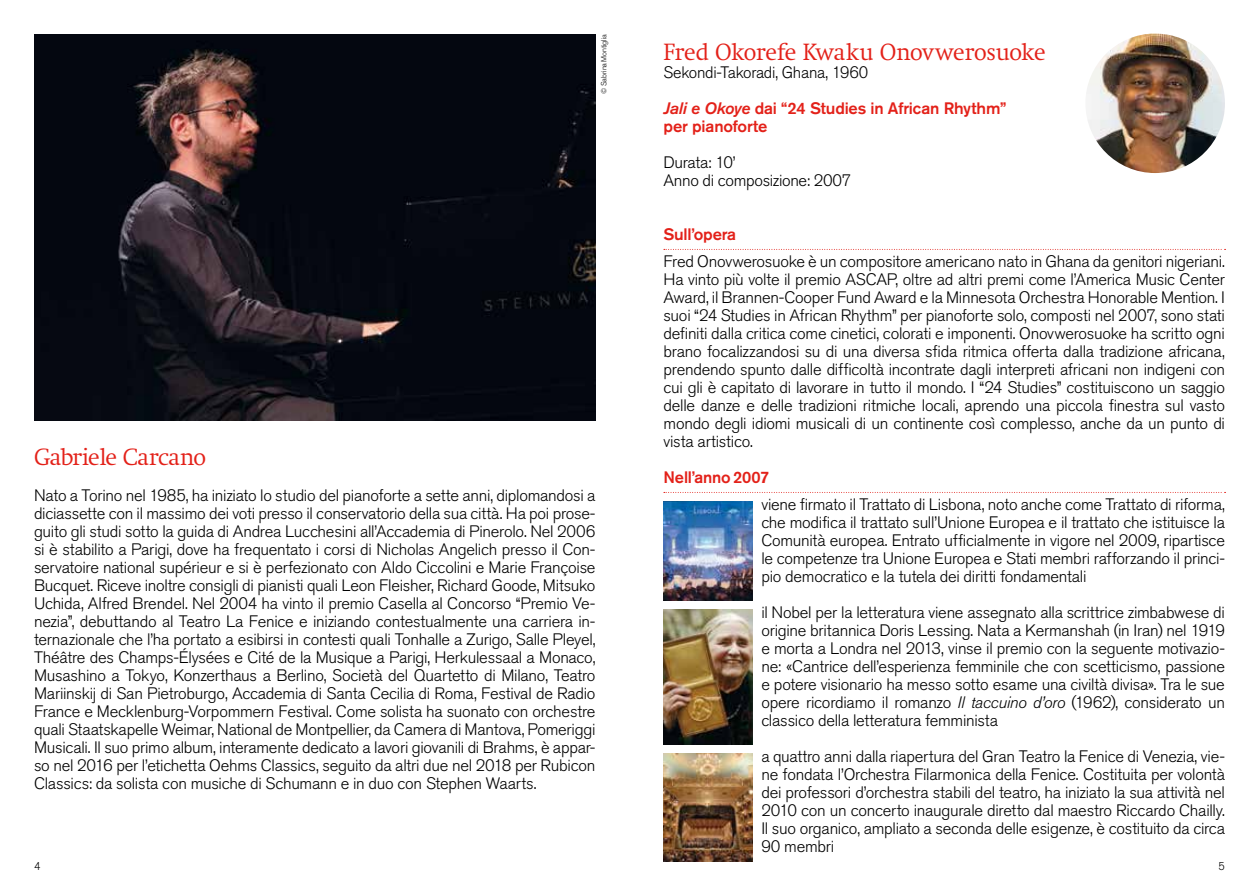
<style>
.page{position:relative;width:1259px;height:893px;background:#fff}
.page>*{position:absolute;margin:0;border:0;box-sizing:border-box;transform-origin:0 0}
.t1{font:300 24px "Swift Neue LT Pro";letter-spacing:-.015em;color:#e32119}
.t2{font:300 16.5px/18px "Akzidenz Grotesk Pro";letter-spacing:-.015em;color:#000;text-align:justify}
.t3{font:500 16.5px/36px "Akzidenz Grotesk Pro";letter-spacing:-.015em;color:#e32119}
.t4{font:300 11.25px "Akzidenz Grotesk Pro";color:#000}
.t5{font:300 7.5px "Akzidenz Grotesk Pro";letter-spacing:-.005em;color:#000}
.s1{font-weight:300;color:#000}
.s2{font-style:italic}
</style>
<div class="page">
<img style="left:34px;top:34px;width:561px;height:386px">
<svg style="left:664px;top:249px;width:561px;height:1px"></svg>
<svg style="left:664px;top:492px;width:561px;height:1px"></svg>
<img style="left:663px;top:501px;width:90px;height:99px">
<img style="left:663px;top:609px;width:90px;height:135px">
<img style="left:663px;top:753px;width:90px;height:108px">
<img style="left:1085px;top:34px;width:140px;height:139px;border-radius:70px">
<p class="t5" style="left:599px;top:94px;width:61px;rotate:-90deg">© Sabrina Montiglia</p>
<h1 class="t1" style="left:663px;top:38px;width:384px">Fred Okorefe Kwaku Onovwerosuoke</h1>
<p class="t3" style="left:663px;top:54px;width:344px"><span class="s1">Sekondi-Takoradi, Ghana, 1960<br></span><span class="s2">Jali e Okoye</span> dai “24 Studies in African Rhythm”</p>
<p class="t3" style="left:663px;top:108px;width:105px">per pianoforte</p>
<p class="t2" style="left:663px;top:153px;width:189px">Durata: 10’<br>Anno di composizione: 2007</p>
<p class="t3" style="left:663px;top:216px;width:74px">Sull’opera</p>
<p class="t2" style="left:663px;top:252px;width:563px">Fred Onovwerosuoke è un compositore americano nato in Ghana da genitori nigeriani.<br>Ha vinto più volte il premio ASCAP, oltre ad altri premi come l’America Music Center Award, il Brannen-Cooper Fund Award e la Minnesota Orchestra Honorable Mention. I suoi “24 Studies in African Rhythm” per pianoforte solo, composti nel 2007, sono stati definiti dalla critica come cinetici, colorati e imponenti. Onovwerosuoke ha scritto ogni brano focalizzandosi su di una diversa sfida ritmica offerta dalla tradizione africana, prendendo spunto dalle difficoltà incontrate dagli interpreti africani non indigeni con cui gli è capitato di lavorare in tutto il mondo. I “24 Studies” costituiscono un saggio delle danze e delle tradizioni ritmiche locali, aprendo una piccola finestra sul vasto mondo degli idiomi musicali di un continente così complesso, anche da un punto di vista artistico.</p>
<p class="t3" style="left:663px;top:459px;width:107px">Nell’anno 2007</p>
<p class="t2" style="left:761px;top:495px;width:465px">viene firmato il Trattato di Lisbona, noto anche come Trattato di riforma, che modifica il trattato sull’Unione Europea e il trattato che istituisce la Comunità europea. Entrato ufficialmente in vigore nel 2009, ripartisce le competenze tra Unione Europea e Stati membri rafforzando il princi&shy;pio democratico e la tutela dei diritti fondamentali</p>
<p class="t2" style="left:761px;top:603px;width:465px">il Nobel per la letteratura viene assegnato alla scrittrice zimbabwese di origine britannica Doris Lessing. Nata a Kermanshah (in Iran) nel 1919 e morta a Londra nel 2013, vinse il premio con la seguente motivazio&shy;ne: «Cantrice dell’esperienza femminile che con scetticismo, passione e potere visionario ha messo sotto esame una civiltà divisa». Tra le sue opere ricordiamo il romanzo <span class="s2">Il taccuino d’oro</span> (1962), considerato un classico della letteratura femminista</p>
<p class="t2" style="left:761px;top:747px;width:465px">a quattro anni dalla riapertura del Gran Teatro la Fenice di Venezia, vie&shy;ne fondata l’Orchestra Filarmonica della Fenice. Costituita per volontà dei professori d’orchestra stabili del teatro, ha iniziato la sua attività nel 2010 con un concerto inaugurale diretto dal maestro Riccardo Chailly.<br>Il suo organico, ampliato a seconda delle esigenze, è costituito da circa 90 membri</p>
<h1 class="t1" style="left:34px;top:443px;width:174px">Gabriele Carcano</h1>
<p class="t2" style="left:34px;top:486px;width:563px">Nato a Torino nel 1985, ha iniziato lo studio del pianoforte a sette anni, diplomandosi a diciassette con il massimo dei voti presso il conservatorio della sua città. Ha poi prose&shy;guito gli studi sotto la guida di Andrea Lucchesini all’Accademia di Pinerolo. Nel 2006 si è stabilito a Parigi, dove ha frequentato i corsi di Nicholas Angelich presso il Con&shy;servatoire national supérieur e si è perfezionato con Aldo Ciccolini e Marie Françoise Bucquet. Riceve inoltre consigli di pianisti quali Leon Fleisher, Richard Goode, Mitsuko Uchida, Alfred Brendel. Nel 2004 ha vinto il premio Casella al Concorso “Premio Ve&shy;nezia”, debuttando al Teatro La Fenice e iniziando contestualmente una carriera in&shy;ternazionale che l’ha portato a esibirsi in contesti quali Tonhalle a Zurigo, Salle Pleyel, Théâtre des Champs-Élysées e Cité de la Musique a Parigi, Herkulessaal a Monaco, Musashino a Tokyo, Konzerthaus a Berlino, Società del Quartetto di Milano, Teatro Mariinskij di San Pietroburgo, Accademia di Santa Cecilia di Roma, Festival de Radio France e Mecklenburg-Vorpommern Festival. Come solista ha suonato con orchestre quali Staatskapelle Weimar, National de Montpellier, da Camera di Mantova, Pomeriggi Musicali. Il suo primo album, interamente dedicato a lavori giovanili di Brahms, è appar&shy;so nel 2016 per l’etichetta Oehms Classics, seguito da altri due nel 2018 per Rubicon Classics: da solista con musiche di Schumann e in duo con Stephen Waarts.</p>
<p class="t4" style="left:34px;top:859px;width:8px">4</p>
<p class="t4" style="left:1218px;top:859px;width:8px">5</p>
</div>
